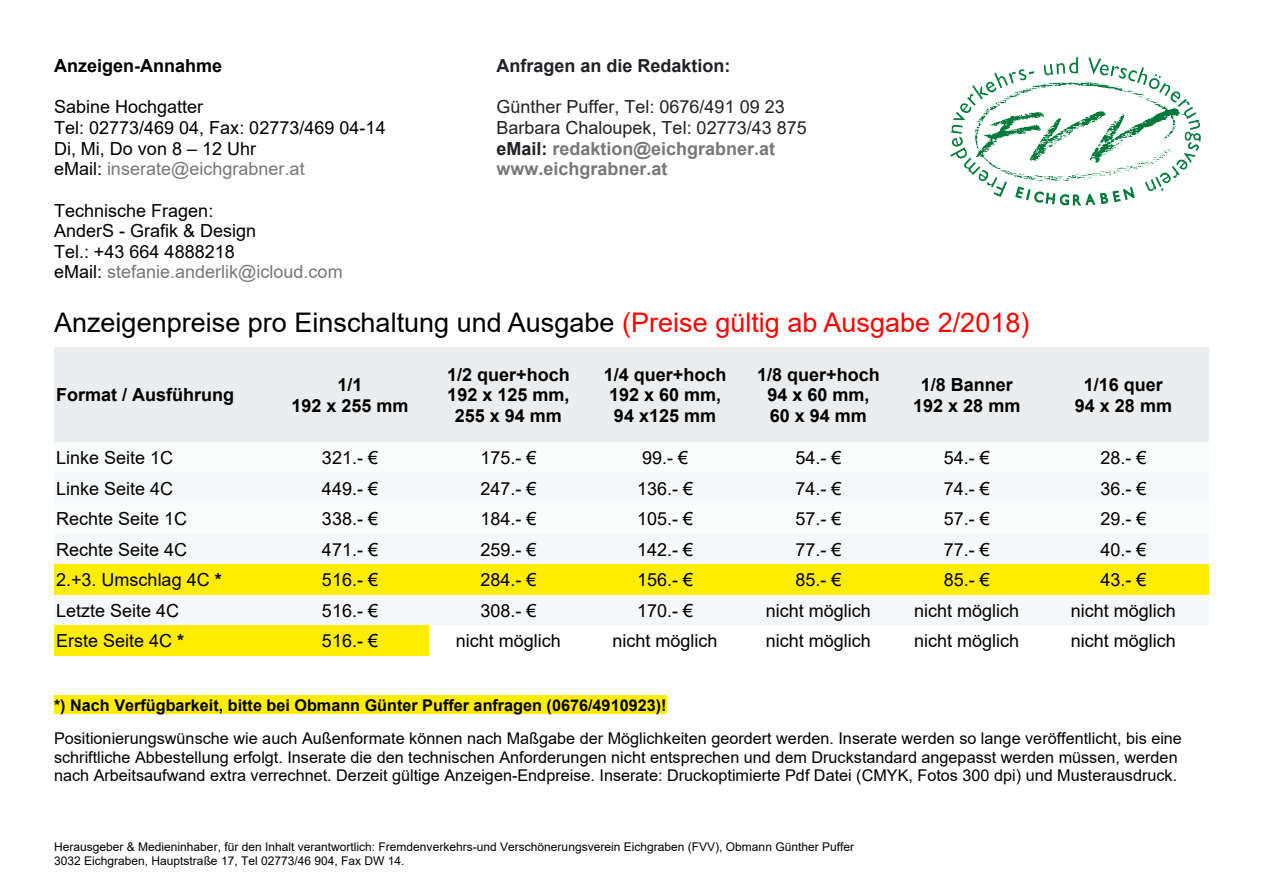
<style>
.page{position:relative;width:1263px;height:893px;background:#fff}
.page>*{position:absolute;margin:0;border:0;box-sizing:border-box;transform-origin:0 0}
.t1{font:27px "Arial";color:#000}
.t2{font:18px/20.7px "Arial";color:#000}
.t3{font:700 18px/20.7px "Arial";color:#000;text-align:center}
.t4{font:18px/20.7px "Arial";color:#212125}
.t5{font:700 18px "Arial";color:#212125}
.t6{font:16.2px/18.6px "Arial";color:#000}
.t7{font:700 16.2px "Arial";color:#000}
.t8{font:12px/13.8px "Arial";color:#000}
.s1{color:#777}
.s2{font-weight:700}
.s3{font-weight:700;color:#777}
.s4{color:#f00}
</style>
<div class="page">
<div style="left:55px;top:347px;width:217px;height:95px;background:#eaecee"></div>
<div style="left:272px;top:347px;width:156px;height:95px;background:#eaecee"></div>
<div style="left:428px;top:347px;width:160px;height:95px;background:#eaecee"></div>
<div style="left:588px;top:347px;width:154px;height:95px;background:#eaecee"></div>
<div style="left:742px;top:347px;width:153px;height:95px;background:#eaecee"></div>
<div style="left:895px;top:347px;width:143px;height:95px;background:#eaecee"></div>
<div style="left:1038px;top:347px;width:170px;height:95px;background:#eaecee"></div>
<div style="left:55px;top:442px;width:217px;height:31px;background:#fafbfb"></div>
<div style="left:272px;top:442px;width:156px;height:31px;background:#fafbfb"></div>
<div style="left:428px;top:442px;width:160px;height:31px;background:#fafbfb"></div>
<div style="left:588px;top:442px;width:154px;height:31px;background:#fafbfb"></div>
<div style="left:742px;top:442px;width:153px;height:31px;background:#fafbfb"></div>
<div style="left:895px;top:442px;width:143px;height:31px;background:#fafbfb"></div>
<div style="left:1038px;top:442px;width:170px;height:31px;background:#fafbfb"></div>
<div style="left:55px;top:473px;width:217px;height:30px;background:#f6f7f8"></div>
<div style="left:272px;top:473px;width:156px;height:30px;background:#f6f7f8"></div>
<div style="left:428px;top:473px;width:160px;height:30px;background:#f6f7f8"></div>
<div style="left:588px;top:473px;width:154px;height:30px;background:#f6f7f8"></div>
<div style="left:742px;top:473px;width:153px;height:30px;background:#f6f7f8"></div>
<div style="left:895px;top:473px;width:143px;height:30px;background:#f6f7f8"></div>
<div style="left:1038px;top:473px;width:170px;height:30px;background:#f6f7f8"></div>
<div style="left:55px;top:503px;width:217px;height:31px;background:#fafbfb"></div>
<div style="left:272px;top:503px;width:156px;height:31px;background:#fafbfb"></div>
<div style="left:428px;top:503px;width:160px;height:31px;background:#fafbfb"></div>
<div style="left:588px;top:503px;width:154px;height:31px;background:#fafbfb"></div>
<div style="left:742px;top:503px;width:153px;height:31px;background:#fafbfb"></div>
<div style="left:895px;top:503px;width:143px;height:31px;background:#fafbfb"></div>
<div style="left:1038px;top:503px;width:170px;height:31px;background:#fafbfb"></div>
<div style="left:55px;top:534px;width:217px;height:30px;background:#f6f7f8"></div>
<div style="left:272px;top:534px;width:156px;height:30px;background:#f6f7f8"></div>
<div style="left:428px;top:534px;width:160px;height:30px;background:#f6f7f8"></div>
<div style="left:588px;top:534px;width:154px;height:30px;background:#f6f7f8"></div>
<div style="left:742px;top:534px;width:153px;height:30px;background:#f6f7f8"></div>
<div style="left:895px;top:534px;width:143px;height:30px;background:#f6f7f8"></div>
<div style="left:1038px;top:534px;width:170px;height:30px;background:#f6f7f8"></div>
<div style="left:55px;top:564px;width:217px;height:31px;background:#ffed00"></div>
<div style="left:272px;top:564px;width:156px;height:31px;background:#ffed00"></div>
<div style="left:428px;top:564px;width:160px;height:31px;background:#ffed00"></div>
<div style="left:588px;top:564px;width:154px;height:31px;background:#ffed00"></div>
<div style="left:742px;top:564px;width:153px;height:31px;background:#ffed00"></div>
<div style="left:895px;top:564px;width:143px;height:31px;background:#ffed00"></div>
<div style="left:1038px;top:564px;width:170px;height:31px;background:#ffed00"></div>
<div style="left:55px;top:595px;width:217px;height:30px;background:#f6f7f8"></div>
<div style="left:272px;top:595px;width:156px;height:30px;background:#f6f7f8"></div>
<div style="left:428px;top:595px;width:160px;height:30px;background:#f6f7f8"></div>
<div style="left:588px;top:595px;width:154px;height:30px;background:#f6f7f8"></div>
<div style="left:742px;top:595px;width:153px;height:30px;background:#f6f7f8"></div>
<div style="left:895px;top:595px;width:143px;height:30px;background:#f6f7f8"></div>
<div style="left:1038px;top:595px;width:170px;height:30px;background:#f6f7f8"></div>
<div style="left:55px;top:625px;width:217px;height:31px;background:#ffed00"></div>
<div style="left:272px;top:625px;width:156px;height:31px;background:#ffed00"></div>
<div style="left:54px;top:695px;width:613px;height:19px;background:#ffed00"></div>
<img style="left:950px;top:58px;width:250px;height:148px">
<p class="t3" style="left:54px;top:57px;width:170px">Anzeigen-Annahme</p>
<p class="t2" style="left:54px;top:98px;width:333px">Sabine Hochgatter<br>Tel: 02773/469 04, Fax: 02773/469 04-14<br>Di, Mi, Do von 8 – 12 Uhr<br>eMail: <span class="s1">inserate@eichgrabner.at</span></p>
<p class="t2" style="left:54px;top:201px;width:290px">Technische Fragen:<br>AnderS - Grafik &amp; Design<br>Tel.: +43 664 4888218<br>eMail: <span class="s1">stefanie.anderlik@icloud.com</span></p>
<p class="t5" style="left:496px;top:59px;width:236px">Anfragen an die Redaktion:</p>
<p class="t4" style="left:496px;top:98px;width:312px">Günther Puffer, Tel: 0676/491 09 23<br>Barbara Chaloupek, Tel: 02773/43 875 <span class="s2">eMail:</span> <span class="s3">redaktion@eichgrabner.at www.eichgrabner.at</span></p>
<h1 class="t1" style="left:54px;top:312px;width:977px">Anzeigenpreise pro Einschaltung und Ausgabe <span class="s4">(Preise gültig ab Ausgabe 2/2018)</span></h1>
<p class="t3" style="left:56px;top:386px;width:179px">Format / Ausführung</p>
<p class="t3" style="left:291px;top:376px;width:119px">1/1<br>192 x 255 mm</p>
<p class="t3" style="left:447px;top:366px;width:124px">1/2 quer+hoch<br>192 x 125 mm,<br>255 x 94 mm</p>
<p class="t3" style="left:604px;top:366px;width:124px;text-align:left">1/4 quer+hoch<br>192 x 60 mm,<br>94 x125 mm</p>
<p class="t3" style="left:757px;top:366px;width:124px">1/8 quer+hoch<br>94 x 60 mm,<br>60 x 94 mm</p>
<p class="t3" style="left:913px;top:376px;width:109px">1/8 Banner<br>192 x 28 mm</p>
<p class="t3" style="left:1075px;top:376px;width:99px">1/16 quer<br>94 x 28 mm</p>
<p class="t2" style="left:56px;top:449px;width:119px">Linke Seite 1C</p>
<p class="t2" style="left:322px;top:449px;width:58px">321.- €</p>
<p class="t2" style="left:480px;top:449px;width:58px">175.- €</p>
<p class="t2" style="left:642px;top:449px;width:48px">99.- €</p>
<p class="t2" style="left:795px;top:449px;width:48px">54.- €</p>
<p class="t2" style="left:944px;top:449px;width:48px">54.- €</p>
<p class="t2" style="left:1100px;top:449px;width:48px">28.- €</p>
<p class="t2" style="left:56px;top:480px;width:119px">Linke Seite 4C</p>
<p class="t2" style="left:322px;top:480px;width:58px">449.- €</p>
<p class="t2" style="left:480px;top:480px;width:58px">247.- €</p>
<p class="t2" style="left:637px;top:480px;width:58px">136.- €</p>
<p class="t2" style="left:795px;top:480px;width:48px">74.- €</p>
<p class="t2" style="left:944px;top:480px;width:48px">74.- €</p>
<p class="t2" style="left:1100px;top:480px;width:48px">36.- €</p>
<p class="t2" style="left:56px;top:510px;width:133px">Rechte Seite 1C</p>
<p class="t2" style="left:322px;top:510px;width:58px">338.- €</p>
<p class="t2" style="left:480px;top:510px;width:58px">184.- €</p>
<p class="t2" style="left:637px;top:510px;width:58px">105.- €</p>
<p class="t2" style="left:795px;top:510px;width:48px">57.- €</p>
<p class="t2" style="left:944px;top:510px;width:48px">57.- €</p>
<p class="t2" style="left:1100px;top:510px;width:48px">29.- €</p>
<p class="t2" style="left:56px;top:541px;width:133px">Rechte Seite 4C</p>
<p class="t2" style="left:322px;top:541px;width:58px">471.- €</p>
<p class="t2" style="left:480px;top:541px;width:58px">259.- €</p>
<p class="t2" style="left:637px;top:541px;width:58px">142.- €</p>
<p class="t2" style="left:795px;top:541px;width:48px">77.- €</p>
<p class="t2" style="left:944px;top:541px;width:48px">77.- €</p>
<p class="t2" style="left:1100px;top:541px;width:48px">40.- €</p>
<p class="t2" style="left:56px;top:571px;width:167px">2.+3. Umschlag 4C <span class="s2">*</span></p>
<p class="t2" style="left:322px;top:571px;width:58px">516.- €</p>
<p class="t2" style="left:480px;top:571px;width:58px">284.- €</p>
<p class="t2" style="left:637px;top:571px;width:58px">156.- €</p>
<p class="t2" style="left:795px;top:571px;width:48px">85.- €</p>
<p class="t2" style="left:944px;top:571px;width:48px">85.- €</p>
<p class="t2" style="left:1100px;top:571px;width:48px">43.- €</p>
<p class="t2" style="left:56px;top:602px;width:125px">Letzte Seite 4C</p>
<p class="t2" style="left:322px;top:602px;width:58px">516.- €</p>
<p class="t2" style="left:480px;top:602px;width:58px">308.- €</p>
<p class="t2" style="left:637px;top:602px;width:58px">170.- €</p>
<p class="t2" style="left:766px;top:602px;width:107px">nicht möglich</p>
<p class="t2" style="left:914px;top:602px;width:107px">nicht möglich</p>
<p class="t2" style="left:1071px;top:602px;width:107px">nicht möglich</p>
<p class="t2" style="left:56px;top:632px;width:130px">Erste Seite 4C <span class="s2">*</span></p>
<p class="t2" style="left:322px;top:632px;width:58px">516.- €</p>
<p class="t2" style="left:456px;top:632px;width:107px">nicht möglich</p>
<p class="t2" style="left:612px;top:632px;width:107px">nicht möglich</p>
<p class="t2" style="left:766px;top:632px;width:107px">nicht möglich</p>
<p class="t2" style="left:914px;top:632px;width:107px">nicht möglich</p>
<p class="t2" style="left:1071px;top:632px;width:107px">nicht möglich</p>
<p class="t7" style="left:54px;top:699px;width:614px">*) Nach Verfügbarkeit, bitte bei Obmann Günter Puffer anfragen (0676/4910923)!</p>
<p class="t6" style="left:54px;top:731px;width:1129px">Positionierungswünsche wie auch Außenformate können nach Maßgabe der Möglichkeiten geordert werden. Inserate werden so lange veröffentlicht, bis eine schriftliche Abbestellung erfolgt. Inserate die den technischen Anforderungen nicht entsprechen und dem Druckstandard angepasst werden müssen, werden nach Arbeitsaufwand extra verrechnet. Derzeit gültige Anzeigen-Endpreise. Inserate: Druckoptimierte Pdf Datei (CMYK, Fotos 300 dpi) und Musterausdruck.</p>
<p class="t8" style="left:54px;top:841px;width:802px">Herausgeber &amp; Medieninhaber, für den Inhalt verantwortlich: Fremdenverkehrs-und Verschönerungsverein Eichgraben (FVV), Obmann Günther Puffer<br>3032 Eichgraben, Hauptstraße 17, Tel 02773/46 904, Fax DW 14.</p>
</div>
